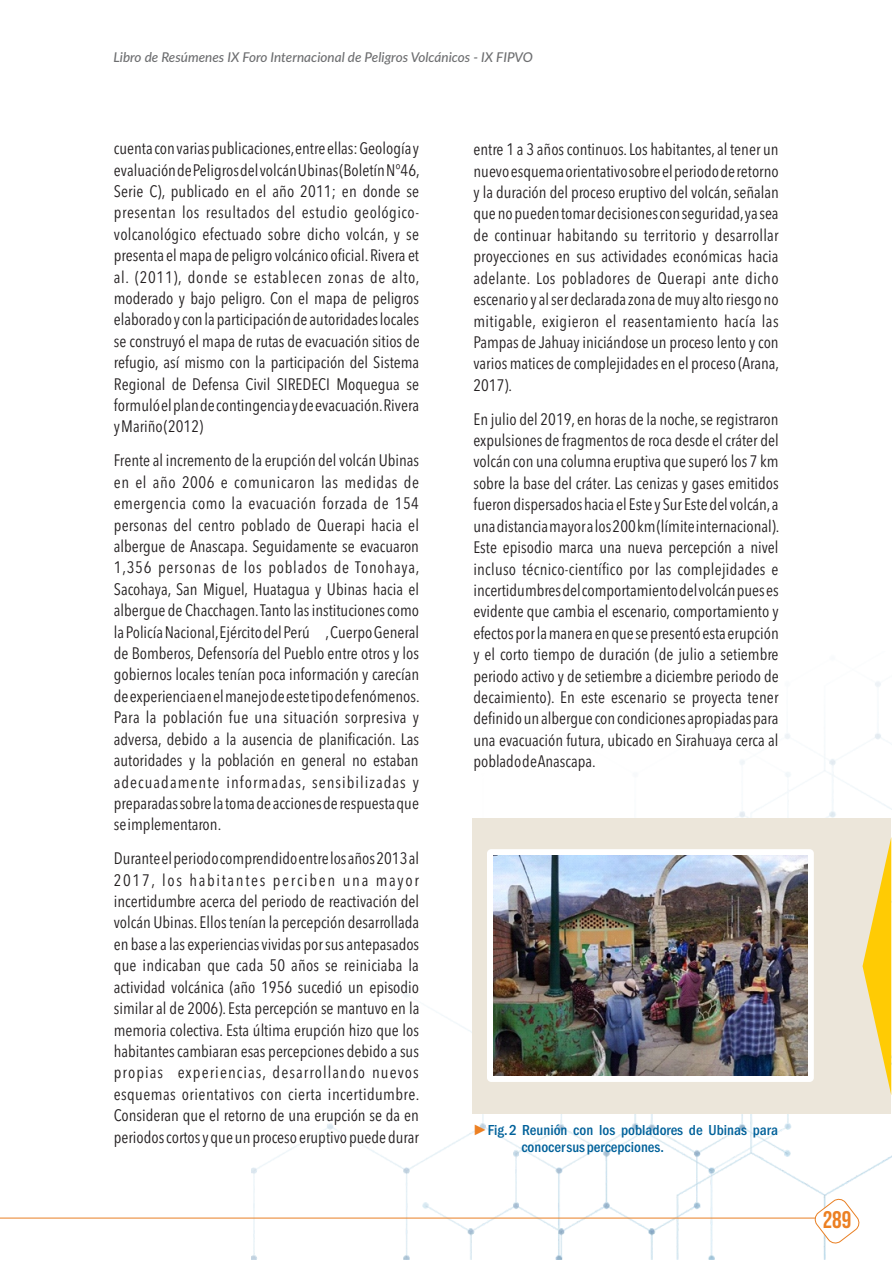
<style>
.page{position:relative;width:893px;height:1263px;background:#fff}
.page>*{position:absolute;margin:0;border:0;box-sizing:border-box;transform-origin:0 0}
.t1{font:24px "Bebas Neue";color:#ec8023}
.t2{font:16.5px/21.5px "Avenir Next Condensed";color:#231f20;text-align:justify}
.t3{font:500 condensed 15px/17px "Franklin Gothic";color:#00619a}
.t4{font:italic 500 13.5px "Lato";color:#6d6e70}
.s1{color:#ec8023}
</style>
<div class="page">
<img style="left:251px;top:681px;width:640px;height:579px">
<div style="left:473px;top:818px;width:418px;height:296px;background:#ece6da"></div>
<hr style="left:0;top:1218px;width:817px;height:1px;background:#e98024">
<svg style="left:814px;top:1198px;width:46px;height:46px"></svg>
<svg style="left:487px;top:849px;width:327px;height:233px;background:#ededed"></svg>
<img style="left:494px;top:856px;width:313px;height:219px">
<svg style="left:862px;top:838px;width:29px;height:256px"></svg>
<p class="t4" style="left:113px;top:51px;width:421px">Libro de Resúmenes IX Foro Internacional de Peligros Volcánicos - IX FIPVO</p>
<p class="t2" style="left:114px;top:138px;width:308px">cuenta con varias publicaciones, entre ellas: Geología y evaluación de Peligros del volcán Ubinas (Boletín N°46, Serie C), publicado en el año 2011; en donde se presentan los resultados del estudio geológico&shy;volcanológico efectuado sobre dicho volcán, y se presenta el mapa de peligro volcánico oficial. Rivera et al. (2011), donde se establecen zonas de alto, moderado y bajo peligro. Con el mapa de peligros elaborado y con la participación de autoridades locales se construyó el mapa de rutas de evacuación sitios de refugio, así mismo con la participación del Sistema Regional de Defensa Civil SIREDECI Moquegua se formuló el plan de contingencia y de evacuación. Rivera y Mariño (2012)</p>
<p class="t2" style="left:114px;top:450px;width:307px">Frente al incremento de la erupción del volcán Ubinas en el año 2006 e comunicaron las medidas de emergencia como la evacuación forzada de 154 personas del centro poblado de Querapi hacia el albergue de Anascapa. Seguidamente se evacuaron 1,356 personas de los poblados de Tonohaya, Sacohaya, San Miguel, Huatagua y Ubinas hacia el albergue de Chacchagen. Tanto las instituciones como la Policía Nacional, Ejército del Perú , Cuerpo General de Bomberos, Defensoría del Pueblo entre otros y los gobiernos locales tenían poca información y carecían de experiencia en el manejo de este tipo de fenómenos.<br>Para la población fue una situación sorpresiva y adversa, debido a la ausencia de planificación. Las autoridades y la población en general no estaban adecuadamente informadas, sensibilizadas y preparadas sobre la toma de acciones de respuesta que se implementaron.</p>
<p class="t2" style="left:114px;top:848px;width:307px">Durante el periodo comprendido entre los años 2013 al 2017, los habitantes perciben una mayor incertidumbre acerca del periodo de reactivación del volcán Ubinas. Ellos tenían la percepción desarrollada en base a las experiencias vividas por sus antepasados que indicaban que cada 50 años se reiniciaba la actividad volcánica (año 1956 sucedió un episodio similar al de 2006). Esta percepción se mantuvo en la memoria colectiva. Esta última erupción hizo que los habitantes cambiaran esas percepciones debido a sus propias experiencias, desarrollando nuevos esquemas orientativos con cierta incertidumbre.<br>Consideran que el retorno de una erupción se da en periodos cortos y que un proceso eruptivo puede durar</p>
<p class="t2" style="left:473px;top:139px;width:307px">entre 1 a 3 años continuos. Los habitantes, al tener un nuevo esquema orientativo sobre el periodo de retorno y la duración del proceso eruptivo del volcán, señalan que no pueden tomar decisiones con seguridad, ya sea de continuar habitando su territorio y desarrollar proyecciones en sus actividades económicas hacia adelante. Los pobladores de Querapi ante dicho escenario y al ser declarada zona de muy alto riesgo no mitigable, exigieron el reasentamiento hacía las Pampas de Jahuay iniciándose un proceso lento y con varios matices de complejidades en el proceso (Arana, 2017).</p>
<p class="t2" style="left:473px;top:409px;width:308px">En julio del 2019, en horas de la noche, se registraron expulsiones de fragmentos de roca desde el cráter del volcán con una columna eruptiva que superó los 7 km sobre la base del cráter. Las cenizas y gases emitidos fueron dispersados hacia el Este y Sur Este del volcán, a una distancia mayor a los 200 km (límite internacional).<br>Este episodio marca una nueva percepción a nivel incluso técnico-científico por las complejidades e incertidumbres del comportamiento del volcán pues es evidente que cambia el escenario, comportamiento y efectos por la manera en que se presentó esta erupción y el corto tiempo de duración (de julio a setiembre periodo activo y de setiembre a diciembre periodo de decaimiento). En este escenario se proyecta tener definido un albergue con condiciones apropiadas para una evacuación futura, ubicado en Sirahuaya cerca al poblado de Anascapa.</p>
<p class="t3" style="left:521px;top:1122px;width:258px;text-indent:-49px"><span class="s1">►</span>Fig. 2 Reunión con los pobladores de Ubinas para conocer sus percepciones.</p>
<h1 class="t1" style="left:823px;top:1210px;width:30px">289</h1>
</div>
